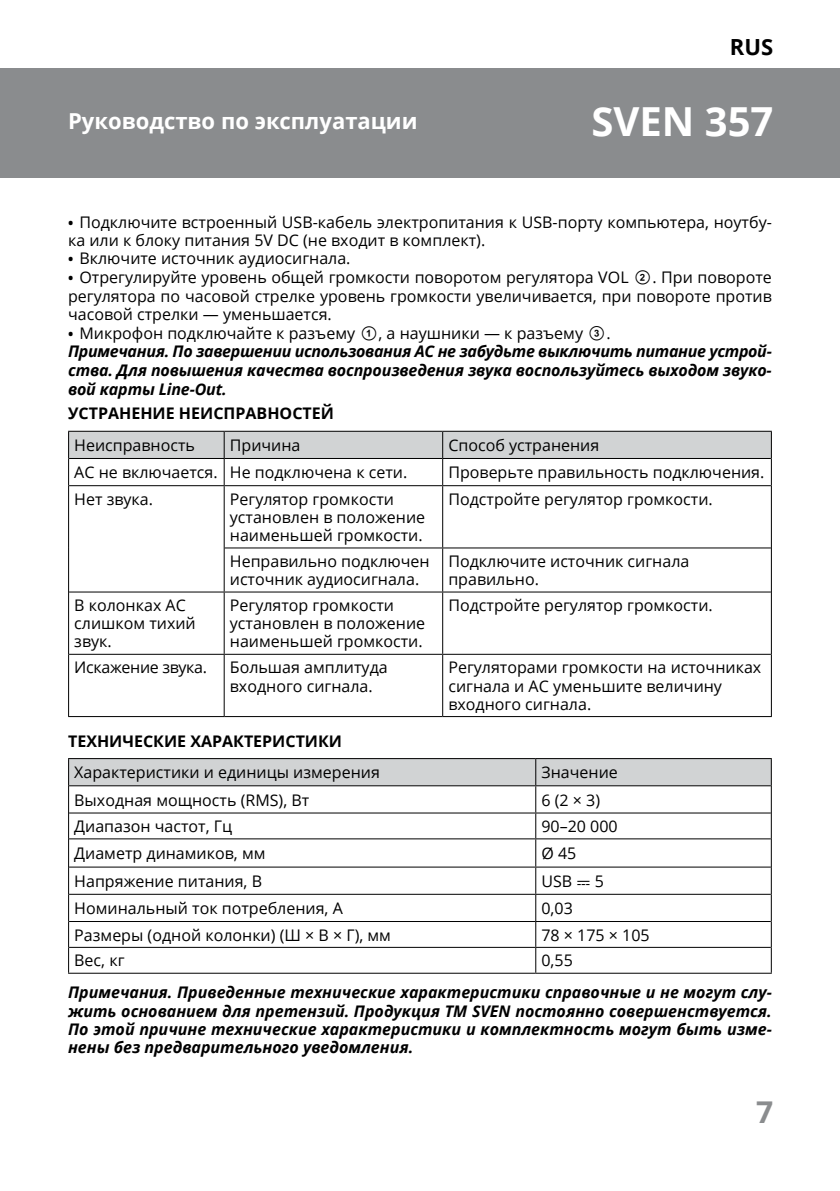
<style>
.page{position:relative;width:840px;height:1191px;background:#fff}
.page>*{position:absolute;margin:0;border:0;box-sizing:border-box;transform-origin:0 0}
.t1{font:700 40px "Open Sans";color:#fff}
.t2{font:700 30px "Open Sans";color:#8a8c8e}
.t3{font:700 22.2px "Open Sans";color:#000}
.t4{font:700 22px "Open Sans";color:#fff}
.t5{font:16px/18.2px "Open Sans";color:#000}
.t6{font:italic 700 16px/18.8px "Open Sans";letter-spacing:-.01em;color:#000}
.t7{font:700 16px "Open Sans";color:#000}
.t8{font:16px "Open Sans";letter-spacing:-.02em;color:#000}
.s1{font-weight:700;font-size:14px}
.s2{font-family:"SVEN"}
.s3{font-style:normal;font-size:14px}
.s4{font-weight:400;font-style:normal}
.s5{font-family:"SVEN";font-weight:400;font-style:normal}
.s6{font-family:"STIX General"}
</style>
<div class="page">
<div style="left:0;top:68px;width:839px;height:109px;background:#8a8c8e"></div>
<svg style="left:69px;top:486px;width:701px;height:230px"></svg>
<hr style="left:224px;top:547px;width:218px;height:1px;background:#000">
<hr style="left:442px;top:547px;width:328px;height:1px;background:#000">
<hr style="left:69px;top:591px;width:155px;height:1px;background:#000">
<hr style="left:224px;top:591px;width:218px;height:1px;background:#000">
<hr style="left:442px;top:591px;width:328px;height:1px;background:#000">
<hr style="left:69px;top:654px;width:155px;height:1px;background:#000">
<hr style="left:224px;top:654px;width:218px;height:1px;background:#000">
<hr style="left:442px;top:654px;width:328px;height:1px;background:#000">
<svg style="left:68px;top:431px;width:703px;height:55px"></svg>
<hr style="left:68px;top:486px;width:1px;height:62px;background:#000">
<hr style="left:223px;top:486px;width:1px;height:62px;background:#000">
<hr style="left:442px;top:486px;width:1px;height:61px;background:#000">
<hr style="left:770px;top:486px;width:1px;height:62px;background:#000">
<hr style="left:68px;top:548px;width:1px;height:44px;background:#000">
<hr style="left:223px;top:548px;width:1px;height:43px;background:#000">
<hr style="left:442px;top:548px;width:1px;height:43px;background:#000">
<hr style="left:770px;top:548px;width:1px;height:44px;background:#000">
<hr style="left:68px;top:592px;width:1px;height:62px;background:#000">
<hr style="left:223px;top:592px;width:1px;height:62px;background:#000">
<hr style="left:442px;top:592px;width:1px;height:62px;background:#000">
<hr style="left:770px;top:592px;width:1px;height:62px;background:#000">
<hr style="left:68px;top:654px;width:1px;height:62px;background:#000">
<hr style="left:223px;top:655px;width:1px;height:61px;background:#000">
<hr style="left:442px;top:655px;width:1px;height:61px;background:#000">
<hr style="left:770px;top:654px;width:1px;height:62px;background:#000">
<hr style="left:68px;top:716px;width:156px;height:1px;background:#000">
<hr style="left:224px;top:716px;width:218px;height:1px;background:#000">
<hr style="left:442px;top:716px;width:329px;height:1px;background:#000">
<svg style="left:68px;top:758px;width:703px;height:214px"></svg>
<hr style="left:68px;top:972px;width:467px;height:1px;background:#000">
<hr style="left:535px;top:972px;width:236px;height:1px;background:#000">
<h3 class="t3" style="left:729px;top:32px;width:45px">RUS</h3>
<h3 class="t4" style="left:68px;top:105px;width:351px">Руководство по эксплуатации</h3>
<h1 class="t1" style="left:591px;top:94px;width:183px">SVEN 357</h1>
<p class="t5" style="left:68px;top:212px;width:705px"><span class="s1">•</span> Подключите встроенный USB-кабель электропитания к USB-порту компьютера, ноутбу&shy;ка или к блоку питания 5V DC (не входит в комплект).</p>
<p class="t5" style="left:68px;top:249px;width:284px"><span class="s1">•</span> Включите источник аудиосигнала.</p>
<p class="t5" style="left:68px;top:268px;width:705px;text-align:justify"><span class="s1">•</span> Отрегулируйте уровень общей громкости поворотом регулятора VOL <span class="s2">b</span>. При повороте регулятора по часовой стрелке уровень громкости увеличивается, при повороте против часовой стрелки — уменьшается.</p>
<p class="t6" style="left:68px;top:323px;width:704px"><span class="s3">•</span> <span class="s4">Микрофон подключайте к разъему</span> <span class="s5">a</span><span class="s4">, а наушники — к разъему</span> <span class="s5">c</span><span class="s4">.<br></span>Примечания. По завершении использования АС не забудьте выключить питание устрой&shy;ства. Для повышения качества воспроизведения звука воспользуйтесь выходом звуко&shy;вой карты Line-Out.</p>
<p class="t7" style="left:68px;top:402px;width:267px">УСТРАНЕНИЕ НЕИСПРАВНОCТЕЙ</p>
<p class="t5" style="left:74px;top:436px;width:122px">Неисправность</p>
<p class="t5" style="left:230px;top:436px;width:72px">Причина</p>
<p class="t5" style="left:448px;top:436px;width:152px">Способ устранения</p>
<p class="t5" style="left:74px;top:462px;width:334px">АС не включается. Не подключена к сети.</p>
<p class="t5" style="left:448px;top:462px;width:317px">Проверьте правильность подключения.</p>
<p class="t5" style="left:74px;top:489px;width:80px">Нет звука.</p>
<p class="t5" style="left:230px;top:489px;width:197px">Регулятор громкости установлен в положение наименьшей громкости.</p>
<p class="t5" style="left:448px;top:489px;width:266px">Подстройте регулятор громкости.</p>
<p class="t5" style="left:230px;top:551px;width:201px">Неправильно подключен источник аудиосигнала.</p>
<p class="t5" style="left:448px;top:551px;width:242px">Подключите источник сигнала правильно.</p>
<p class="t5" style="left:74px;top:596px;width:123px">В колонках АС слишком тихий звук.</p>
<p class="t5" style="left:230px;top:596px;width:197px">Регулятор громкости установлен в положение наименьшей громкости.</p>
<p class="t5" style="left:448px;top:596px;width:266px">Подстройте регулятор громкости.</p>
<p class="t8" style="left:74px;top:656px;width:134px">Искажение звука.</p>
<p class="t5" style="left:230px;top:658px;width:159px">Большая амплитуда входного сигнала.</p>
<p class="t5" style="left:448px;top:658px;width:314px">Регуляторами громкости на источниках сигнала и АС уменьшите величину входного сигнала.</p>
<p class="t7" style="left:68px;top:729px;width:275px">ТЕХНИЧЕСКИЕ ХАРАКТЕРИСТИКИ</p>
<p class="t5" style="left:74px;top:763px;width:307px">Характеристики и единицы измерения</p>
<p class="t5" style="left:541px;top:763px;width:78px">Значение</p>
<p class="t5" style="left:74px;top:790px;width:236px">Выходная мощность (RMS), Вт</p>
<p class="t5" style="left:541px;top:790px;width:60px">6 (2 × 3)</p>
<p class="t5" style="left:74px;top:816px;width:159px">Диапазон частот, Гц</p>
<p class="t5" style="left:541px;top:816px;width:78px">90–20 000</p>
<p class="t5" style="left:74px;top:843px;width:193px">Диаметр динамиков, мм</p>
<p class="t5" style="left:541px;top:843px;width:36px">Ø 45</p>
<p class="t5" style="left:74px;top:871px;width:189px">Напряжение питания, В</p>
<p class="t5" style="left:541px;top:871px;width:64px">USB <span class="s6">⎓</span> 5</p>
<p class="t5" style="left:74px;top:898px;width:270px">Номинальный ток потребления, А</p>
<p class="t5" style="left:541px;top:898px;width:33px">0,03</p>
<p class="t5" style="left:74px;top:925px;width:318px">Размеры (одной колонки) (Ш × В × Г), мм</p>
<p class="t5" style="left:541px;top:925px;width:110px">78 × 175 × 105</p>
<p class="t5" style="left:74px;top:951px;width:52px">Вес, кг</p>
<p class="t5" style="left:541px;top:951px;width:33px">0,55</p>
<p class="t6" style="left:68px;top:982px;width:704px;text-align:justify">Примечания. Приведенные технические характеристики справочные и не могут слу&shy;жить основанием для претензий. Продукция ТМ SVEN постоянно совершенствуется.<br>По этой причине технические характеристики и комплектность могут быть изме&shy;нены без предварительного уведомления.</p>
<h2 class="t2" style="left:755px;top:1090px;width:19px">7</h2>
</div>
